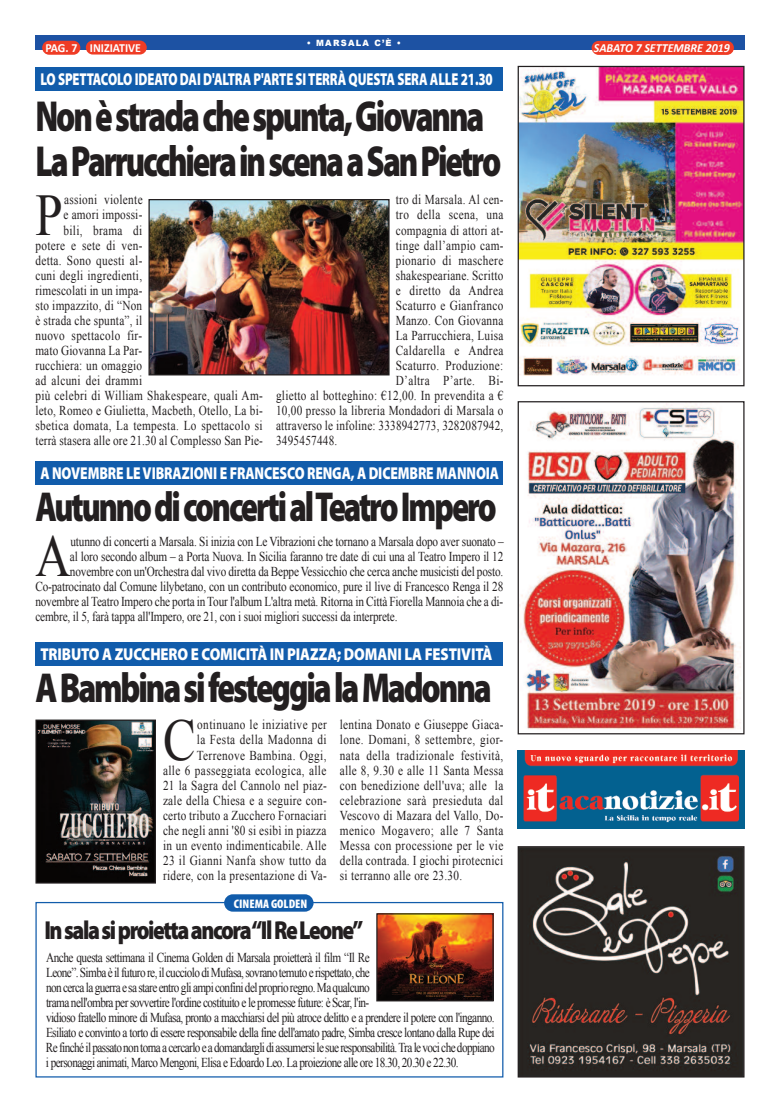
<style>
.page{position:relative;width:780px;height:1113px;background:#fff}
.page>*{position:absolute;margin:0;border:0;box-sizing:border-box;transform-origin:0 0}
.t1{font:59px "Times New Roman";color:#231f20;scale:.83 1}
.t2{font:900 43.62px/45.5px "Myriad Pro";letter-spacing:-.065em;color:#231f20;scale:.75 1}
.t3{font:900 42px "Myriad Pro";letter-spacing:-.065em;color:#231f20;scale:.76 1}
.t4{font:900 42px "Myriad Pro";letter-spacing:-.065em;color:#231f20;scale:.78 1}
.t5{font:900 26.12px "Myriad Pro";letter-spacing:-.065em;color:#231f20;scale:.84 1}
.t6{font:900 17.25px "Myriad Pro";letter-spacing:-.01em;color:#fff;scale:.74 1}
.t7{font:900 17.25px "Myriad Pro";letter-spacing:-.01em;color:#fff;scale:.79 1}
.t8{font:900 17.25px "Myriad Pro";letter-spacing:-.01em;color:#fff;scale:.85 1}
.t9{font:13.62px/15px "Times New Roman";letter-spacing:-.015em;color:#231f20;text-align:justify;scale:.83 1}
.t10{font:13.62px/15px "Times New Roman";letter-spacing:-.05em;color:#231f20;scale:.83 1}
.t11{font:13.62px/15px "Times New Roman";letter-spacing:.025em;color:#231f20;text-align:right;scale:.83 1}
.t12{font:13.62px "Times New Roman";letter-spacing:.03em;color:#231f20;scale:.83 1}
.t13{font:13.62px "Times New Roman";letter-spacing:.02em;color:#231f20;scale:.83 1}
.t14{font:13.62px "Times New Roman";letter-spacing:.015em;color:#231f20;scale:.83 1}
.t15{font:13.62px "Times New Roman";letter-spacing:.01em;color:#231f20;scale:.83 1}
.t16{font:900 condensed 12.5px "Myriad Pro";color:#fff}
.t17{font:italic 700 12.38px "Calibri";color:#fff;scale:.96 1}
.t18{font:700 12.38px "Calibri";color:#fff;scale:.96 1}
.t19{font:900 8.62px "Arial";letter-spacing:.15em;color:#fff;scale:.96 1}
</style>
<div class="page">
<div style="left:35px;top:902px;width:468px;height:175px;border:1px solid #115cab"></div>
<div style="left:35px;top:35px;width:709px;height:14px;background:#1d52a3"></div>
<div style="left:42px;top:41px;width:38px;height:14px;background:#ef3c25;border-radius:7px"></div>
<div style="left:591px;top:41px;width:142px;height:14px;background:#ef3c25;border-radius:7px"></div>
<div style="left:86px;top:41px;width:61px;height:14px;background:#ef3c25;border-radius:7px"></div>
<div style="left:35px;top:67px;width:468px;height:24px;background:#115cab"></div>
<div style="left:35px;top:461px;width:468px;height:24px;background:#115cab"></div>
<div style="left:35px;top:642px;width:468px;height:23px;background:#115cab"></div>
<img style="left:37px;top:721px;width:117px;height:160px">
<div style="left:35px;top:719px;width:121px;height:164px;border:1px solid #231f20"></div>
<img style="left:150px;top:201px;width:237px;height:172px">
<div style="left:148px;top:199px;width:241px;height:176px;border:1px solid #231f20"></div>
<div style="left:224px;top:894px;width:89px;height:17px;background:#115cab;border-radius:9px"></div>
<img style="left:519px;top:68px;width:223px;height:308px">
<div style="left:517px;top:66px;width:227px;height:320px;border:1px solid #231f20"></div>
<img style="left:519px;top:403px;width:222px;height:327px">
<div style="left:517px;top:401px;width:227px;height:333px;border:1px solid #231f20"></div>
<img style="left:519px;top:848px;width:223px;height:227px">
<div style="left:517px;top:846px;width:227px;height:231px;border:1px solid #231f20"></div>
<img style="left:517px;top:750px;width:227px;height:79px">
<img style="left:378px;top:915px;width:113px;height:84px">
<div style="left:376px;top:913px;width:117px;height:88px;border:1px solid #231f20"></div>
<p class="t19" style="left:307px;top:37px;width:100px">• MARSALA C’È •</p>
<p class="t18" style="left:45px;top:42px;width:101px">PAG. 7 INIZIATIVE</p>
<p class="t17" style="left:594px;top:42px;width:143px">SABATO 7 SETTEMBRE 2019</p>
<p class="t6" style="left:40px;top:73px;width:613px">LO SPETTACOLO IDEATO DAI D'ALTRA P'ARTE SITERRÀ QUESTA SERA ALLE 21.30</p>
<h2 class="t2" style="left:35px;top:97px;width:622px">Nonèstradachespunta,Giovanna<br>LaParrucchierainscenaaSanPietro</h2>
<h1 class="t1" style="left:35px;top:182px;width:34px">P</h1>
<p class="t12" style="left:64px;top:192px;width:96px">assioni violente</p>
<p class="t13" style="left:64px;top:207px;width:96px">e amori impossi-</p>
<p class="t12" style="left:64px;top:222px;width:96px">bili, brama di</p>
<p class="t12" style="left:35px;top:237px;width:130px">potere e sete di ven-</p>
<p class="t12" style="left:35px;top:252px;width:130px">detta. Sono questi al-</p>
<p class="t11" style="left:35px;top:268px;width:130px">cuni degli ingredienti,</p>
<p class="t14" style="left:35px;top:283px;width:130px">rimescolati in un impa-</p>
<p class="t13" style="left:35px;top:298px;width:130px">sto impazzito, di “Non</p>
<p class="t13" style="left:35px;top:313px;width:130px">è strada che spunta”, il</p>
<p class="t12" style="left:35px;top:328px;width:130px">nuovo spettacolo fir-</p>
<p class="t15" style="left:35px;top:343px;width:130px">mato Giovanna La Par-</p>
<p class="t13" style="left:35px;top:358px;width:130px">rucchiera: un omaggio</p>
<p class="t12" style="left:35px;top:373px;width:130px">ad alcuni dei drammi</p>
<p class="t12" style="left:35px;top:388px;width:275px">più celebri di William Shakespeare, quali Am-</p>
<p class="t13" style="left:35px;top:403px;width:275px">leto, Romeo e Giulietta, Macbeth, Otello, La bi-</p>
<p class="t12" style="left:35px;top:418px;width:275px">sbetica domata, La tempesta. Lo spettacolo si</p>
<p class="t14" style="left:35px;top:433px;width:275px">terrà stasera alle ore 21.30 al Complesso San Pie-</p>
<p class="t13" style="left:396px;top:192px;width:131px">tro di Marsala. Al cen-</p>
<p class="t12" style="left:396px;top:207px;width:131px">tro della scena, una</p>
<p class="t13" style="left:396px;top:222px;width:131px">compagnia di attori at-</p>
<p class="t12" style="left:396px;top:237px;width:131px">tinge dall’ampio cam-</p>
<p class="t12" style="left:396px;top:252px;width:131px">pionario di maschere</p>
<p class="t14" style="left:396px;top:267px;width:131px">shakespeariane. Scritto</p>
<p class="t12" style="left:396px;top:283px;width:131px">e diretto da Andrea</p>
<p class="t12" style="left:396px;top:298px;width:131px">Scaturro e Gianfranco</p>
<p class="t13" style="left:396px;top:313px;width:131px">Manzo. Con Giovanna</p>
<p class="t13" style="left:396px;top:328px;width:131px">La Parrucchiera, Luisa</p>
<p class="t12" style="left:396px;top:343px;width:131px">Caldarella e Andrea</p>
<p class="t12" style="left:396px;top:358px;width:131px">Scaturro. Produzione:</p>
<p class="t12" style="left:396px;top:373px;width:131px">D’altra P’arte. Bi-</p>
<p class="t11" style="left:276px;top:388px;width:275px">glietto al botteghino: €12,00. In prevendita a €</p>
<p class="t13" style="left:276px;top:403px;width:275px">10,00 presso la libreria Mondadori di Marsala o</p>
<p class="t14" style="left:276px;top:418px;width:275px">attraverso le infoline: 3338942773, 3282087942,</p>
<p class="t13" style="left:276px;top:433px;width:75px">3495457448.</p>
<p class="t7" style="left:40px;top:466px;width:582px">A NOVEMBRE LEVIBRAZIONI E FRANCESCO RENGA, A DICEMBRE MANNOIA</p>
<h3 class="t3" style="left:35px;top:491px;width:608px">AutunnodiconcertialTeatroImpero</h3>
<h1 class="t1" style="left:35px;top:523px;width:44px">A</h1>
<p class="t9" style="left:70px;top:534px;width:523px">utunno di concerti a Marsala. Si inizia con Le Vibrazioni che tornano a Marsala dopo aver suonato –</p>
<p class="t9" style="left:70px;top:549px;width:523px">al loro secondo album – a Porta Nuova. In Sicilia faranno tre date di cui una al Teatro Impero il 12</p>
<p class="t9" style="left:70px;top:564px;width:523px">novembre con un'Orchestra dal vivo diretta da Beppe Vessicchio che cerca anche musicisti del posto.</p>
<p class="t9" style="left:35px;top:579px;width:565px">Co-patrocinato dal Comune lilybetano, con un contributo economico, pure il live di Francesco Renga il 28</p>
<p class="t9" style="left:35px;top:594px;width:565px">novembre al Teatro Impero che porta in Tour l'album L'altra metà. Ritorna in Città Fiorella Mannoia che a di-</p>
<p class="t9" style="left:35px;top:609px;width:438px">cembre, il 5, farà tappa all'Impero, ore 21, con i suoi migliori successi da interprete.</p>
<p class="t8" style="left:40px;top:647px;width:533px">TRIBUTO A ZUCCHERO E COMICITÀ IN PIAZZA; DOMANI LA FESTIVITÀ</p>
<h3 class="t4" style="left:35px;top:671px;width:586px">ABambinasifesteggialaMadonna</h3>
<h1 class="t1" style="left:163px;top:707px;width:41px">C</h1>
<p class="t11" style="left:163px;top:717px;width:199px">ontinuano le iniziative per<br>la Festa della Madonna di<br>Terrenove Bambina. Oggi,<br>alle 6 passeggiata ecologica, alle<br>21 la Sagra del Cannolo nel piaz&shy;zale della Chiesa e a seguire con&shy;certo tributo a Zucchero Fornaciari che negli anni '80 si esibì in piazza in un evento indimenticabile. Alle<br>23 il Gianni Nanfa show tutto da ridere, con la presentazione di Va-</p>
<p class="t9" style="left:340px;top:717px;width:199px">lentina Donato e Giuseppe Giaca&shy;lone. Domani, 8 settembre, gior&shy;nata della tradizionale festività, alle 8, 9.30 e alle 11 Santa Messa con benedizione dell'uva; alle la celebrazione sarà presieduta dal Vescovo di Mazara del Vallo, Do&shy;menico Mogavero; alle 7 Santa Messa con processione per le vie della contrada. I giochi pirotecnici si terranno alle ore 23.30.</p>
<h3 class="t5" style="left:44px;top:920px;width:381px">Insalasiproiettaancora“IlReLeone”</h3>
<p class="t10" style="left:46px;top:950px;width:542px">Anche questa settimana il Cinema Golden di Marsala proietterà il film “Il Re<br>Leone”. Simba è il futuro re, il cucciolo di Mufasa, sovrano temuto e rispettato, che<br>non cerca la guerra e sa stare entro gli ampi confini del proprio regno. Ma qualcuno<br>trama nell'ombra per sovvertire l'ordine costituito e le promesse future: è Scar, l'in-<br>vidioso fratello minore di Mufasa, pronto a macchiarsi del più atroce delitto e a prendere il potere con l'inganno.<br>Esiliato e convinto a torto di essere responsabile della fine dell'amato padre, Simba cresce lontano dalla Rupe dei Re finché il passato non torna a cercarlo e a domandargli di assumersi le sue responsabilità.Tra le voci che doppiano i personaggi animati, Marco Mengoni, Elisa e Edoardo Leo. La proiezione alle ore 18.30, 20.30 e 22.30.</p>
<p class="t16" style="left:234px;top:899px;width:75px">CINEMA GOLDEN</p>
</div>
